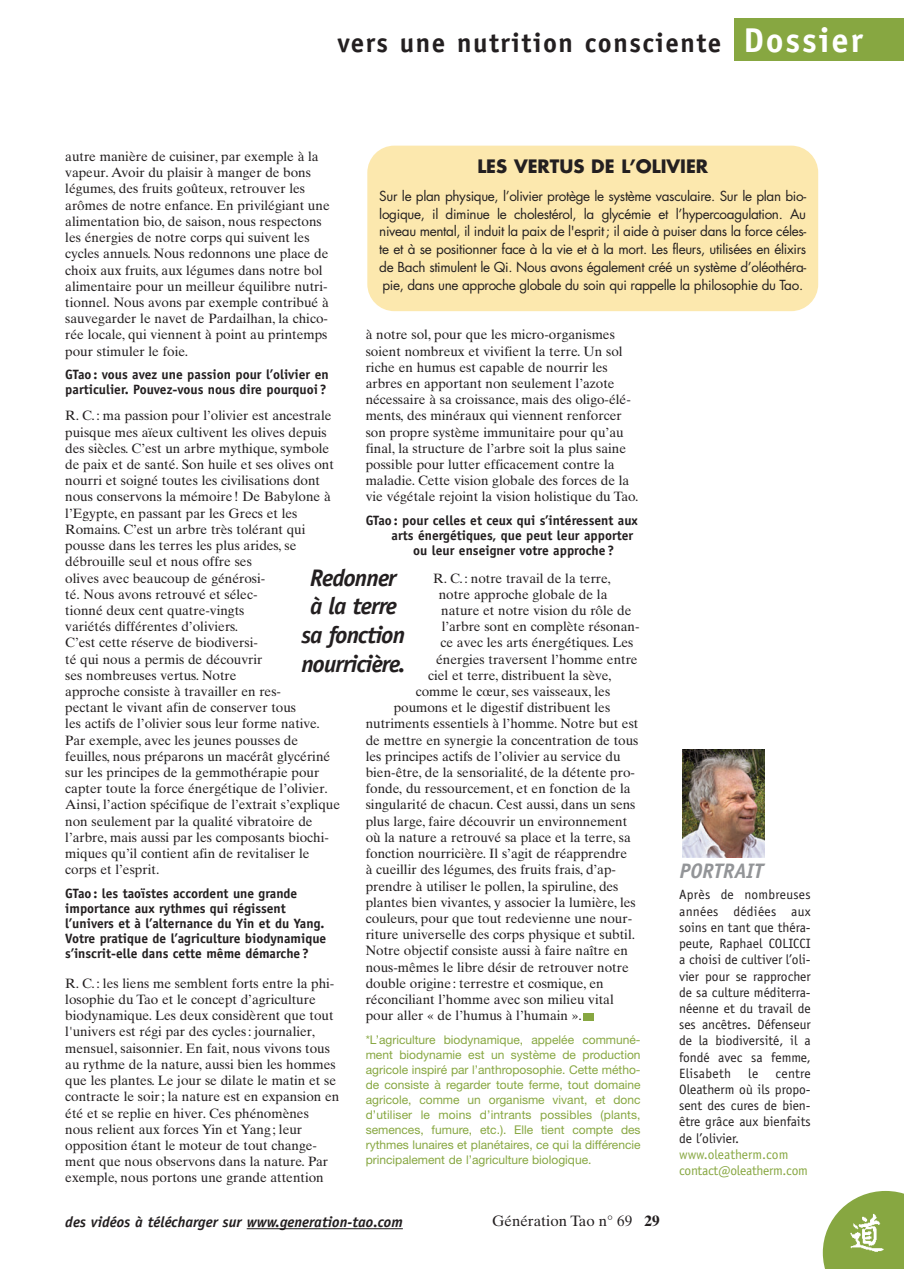
<style>
.page{position:relative;width:904px;height:1269px;background:#fff}
.page>*{position:absolute;margin:0;border:0;box-sizing:border-box;transform-origin:0 0}
.t1{font:700 27px "Officina Sans";letter-spacing:.055em;color:#231f20}
.t2{font:italic 700 24px/28.8px "Officina Sans";letter-spacing:-.04em;color:#231f20;text-align:center}
.t3{font:italic 700 21px "Officina Sans";color:#939598}
.t4{font:700 18px "Futura";color:#231f20}
.t5{font:italic 700 15px "Officina Sans";color:#231f20}
.t6{font:15px "Times Ten";color:#231f20}
.t7{font:13.5px/16.2px "Times Ten";color:#231f20}
.t8{font:13.5px/17.7px "Futura";letter-spacing:-.025em;color:#231f20;text-align:justify}
.t9{font:700 13.5px/15px "Officina Sans";color:#231f20}
.t10{font:13.5px/16.2px "Officina Sans";color:#231f20;text-align:justify}
.t11{font:13.5px/16.2px "Officina Sans";letter-spacing:-.02em;color:#87a741}
.t12{font:12px/15px "Helvetica Neue";color:#87a741;text-align:justify}
.s1{font-size:34.5px;color:#fff}
.s2{font-weight:700}
</style>
<div class="page">
<svg style="left:823px;top:1191px;width:81px;height:77px"></svg>
<img style="left:849px;top:1211px;width:36px;height:42px">
<hr style="left:247px;top:1227px;width:156px;height:1px;background:#231f20">
<div style="left:734px;top:18px;width:170px;height:42px;background:#87a741"></div>
<div style="left:583px;top:1012px;width:11px;height:8px;background:#87a741"></div>
<img style="left:682px;top:749px;width:83px;height:107px">
<div style="left:367px;top:146px;width:451px;height:165px;background:#fce8ae;border-radius:27px"></div>
<h1 class="t1" style="left:337px;top:33px;width:527px">vers une nutrition consciente <span class="s1">Dossier</span></h1>
<p class="t7" style="left:65px;top:150px;width:266px">autre manière de cuisiner, par exemple à la vapeur. Avoir du plaisir à manger de bons légumes, des fruits goûteux, retrouver les arômes de notre enfance. En privilégiant une alimentation bio, de saison, nous respectons les énergies de notre corps qui suivent les cycles annuels. Nous redonnons une place de choix aux fruits, aux légumes dans notre bol alimentaire pour un meilleur équilibre nutri&shy;tionnel. Nous avons par exemple contribué à sauvegarder le navet de Pardailhan, la chico&shy;rée locale, qui viennent à point au printemps pour stimuler le foie.</p>
<p class="t9" style="left:65px;top:368px;width:265px">GTao: vous avez une passion pour l’olivier en particulier. Pouvez-vous nous dire pourquoi?</p>
<p class="t7" style="left:65px;top:409px;width:276px">R. C. : ma passion pour l’olivier est ancestrale puisque mes aïeux cultivent les olives depuis des siècles. C’est un arbre mythique, symbole de paix et de santé. Son huile et ses olives ont nourri et soigné toutes les civilisations dont nous conservons la mémoire ! De Babylone à l’Egypte, en passant par les Grecs et les Romains. C’est un arbre très tolérant qui pousse dans les terres les plus arides, se débrouille seul et nous offre ses<br>olives avec beaucoup de générosi-<br>té. Nous avons retrouvé et sélec-<br>tionné deux cent quatre-vingts<br>variétés différentes d’oliviers.<br>C’est cette réserve de biodiversi-<br>té qui nous a permis de découvrir<br>ses nombreuses vertus. Notre<br>approche consiste à travailler en res-<br>pectant le vivant afin de conserver tous<br>les actifs de l’olivier sous leur forme native.<br>Par exemple, avec les jeunes pousses de feuilles, nous préparons un macérât glycériné sur les principes de la gemmothérapie pour capter toute la force énergétique de l’olivier.<br>Ainsi, l’action spécifique de l’extrait s’explique non seulement par la qualité vibratoire de l’arbre, mais aussi par les composants biochi&shy;miques qu’il contient afin de revitaliser le corps et l’esprit.</p>
<p class="t9" style="left:65px;top:886px;width:263px">GTao: les taoïstes accordent une grande importance aux rythmes qui régissent l’univers et à l’alternance du Yin et du Yang.<br>Votre pratique de l’agriculture biodynamique s’inscrit-elle dans cette même démarche?</p>
<p class="t7" style="left:65px;top:976px;width:276px">R. C. : les liens me semblent forts entre la phi&shy;losophie du Tao et le concept d’agriculture biodynamique. Les deux considèrent que tout l'univers est régi par des cycles : journalier, mensuel, saisonnier. En fait, nous vivons tous au rythme de la nature, aussi bien les hommes que les plantes. Le jour se dilate le matin et se contracte le soir ; la nature est en expansion en été et se replie en hiver. Ces phénomènes nous relient aux forces Yin et Yang ; leur opposition étant le moteur de tout change&shy;ment que nous observons dans la nature. Par exemple, nous portons une grande attention</p>
<h3 class="t4" style="left:477px;top:158px;width:232px">LES VERTUS DE L’OLIVIER</h3>
<p class="t8" style="left:379px;top:188px;width:428px">Sur le plan physique, l’olivier protège le système vasculaire. Sur le plan bio&shy;logique, il diminue le cholestérol, la glycémie et l’hypercoagulation. Au niveau mental, il induit la paix de l'esprit; il aide à puiser dans la force céles&shy;te et à se positionner face à la vie et à la mort. Les fleurs, utilisées en élixirs de Bach stimulent le Qi. Nous avons également créé un système d’oléothéra&shy;pie, dans une approche globale du soin qui rappelle la philosophie du Tao.</p>
<p class="t7" style="left:366px;top:328px;width:274px">à notre sol, pour que les micro-organismes soient nombreux et vivifient la terre. Un sol riche en humus est capable de nourrir les arbres en apportant non seulement l’azote nécessaire à sa croissance, mais des oligo-élé&shy;ments, des minéraux qui viennent renforcer son propre système immunitaire pour qu’au final, la structure de l’arbre soit la plus saine possible pour lutter efficacement contre la maladie. Cette vision globale des forces de la vie végétale rejoint la vision holistique du Tao.</p>
<p class="t9" style="left:366px;top:514px;width:274px">GTao: pour celles et ceux qui s’intéressent aux</p>
<p class="t9" style="left:392px;top:529px;width:243px">arts énergétiques, que peut leur apporter</p>
<p class="t9" style="left:413px;top:544px;width:202px">ou leur enseigner votre approche?</p>
<p class="t7" style="left:433px;top:571px;width:179px">R. C. : notre travail de la terre,</p>
<p class="t7" style="left:439px;top:587px;width:170px">notre approche globale de la</p>
<p class="t7" style="left:441px;top:603px;width:192px">nature et notre vision du rôle de</p>
<p class="t7" style="left:442px;top:619px;width:199px">l’arbre sont en complète résonan-</p>
<p class="t7" style="left:440px;top:636px;width:194px">ce avec les arts énergétiques. Les</p>
<p class="t7" style="left:436px;top:652px;width:203px">énergies traversent l’homme entre</p>
<p class="t7" style="left:428px;top:668px;width:185px">ciel et terre, distribuent la sève,</p>
<p class="t7" style="left:416px;top:684px;width:196px">comme le cœur, ses vaisseaux, les</p>
<p class="t7" style="left:394px;top:700px;width:218px">poumons et le digestif distribuent les</p>
<p class="t7" style="left:366px;top:717px;width:274px">nutriments essentiels à l’homme. Notre but est</p>
<p class="t7" style="left:366px;top:733px;width:274px">de mettre en synergie la concentration de tous</p>
<p class="t7" style="left:366px;top:749px;width:256px">les principes actifs de l’olivier au service du</p>
<p class="t7" style="left:366px;top:765px;width:271px">bien-être, de la sensorialité, de la détente pro-</p>
<p class="t7" style="left:366px;top:781px;width:266px">fonde, du ressourcement, et en fonction de la</p>
<p class="t7" style="left:366px;top:798px;width:271px">singularité de chacun. Cest aussi, dans un sens</p>
<p class="t7" style="left:366px;top:814px;width:263px">plus large, faire découvrir un environnement</p>
<p class="t7" style="left:366px;top:830px;width:266px">où la nature a retrouvé sa place et la terre, sa</p>
<p class="t7" style="left:366px;top:846px;width:263px">fonction nourricière. Il s’agit de réapprendre</p>
<p class="t7" style="left:366px;top:862px;width:252px">à cueillir des légumes, des fruits frais, d’ap-</p>
<p class="t7" style="left:366px;top:879px;width:254px">prendre à utiliser le pollen, la spiruline, des</p>
<p class="t7" style="left:366px;top:895px;width:272px">plantes bien vivantes, y associer la lumière, les</p>
<p class="t7" style="left:366px;top:911px;width:268px">couleurs, pour que tout redevienne une nour-</p>
<p class="t7" style="left:366px;top:927px;width:271px">riture universelle des corps physique et subtil.</p>
<p class="t7" style="left:366px;top:943px;width:264px">Notre objectif consiste aussi à faire naître en</p>
<p class="t7" style="left:366px;top:960px;width:265px">nous-mêmes le libre désir de retrouver notre</p>
<p class="t7" style="left:366px;top:976px;width:240px">double origine : terrestre et cosmique, en</p>
<p class="t7" style="left:366px;top:992px;width:250px">réconciliant l’homme avec son milieu vital</p>
<p class="t7" style="left:366px;top:1008px;width:218px">pour aller « de l’humus à l’humain ».</p>
<p class="t12" style="left:366px;top:1033px;width:276px">*L’agriculture biodynamique, appelée communé&shy;ment biodynamie est un système de production agricole inspiré par l’anthroposophie. Cette métho&shy;de consiste à regarder toute ferme, tout domaine agricole, comme un organisme vivant, et donc d’utiliser le moins d’intrants possibles (plants, semences, fumure, etc.). Elle tient compte des rythmes lunaires et planétaires, ce qui la différencie principalement de l’agriculture biologique.</p>
<h2 class="t2" style="left:301px;top:565px;width:105px">Redonner à la terre sa fonction nourricière.</h2>
<h3 class="t3" style="left:680px;top:862px;width:86px">PORTRAIT</h3>
<p class="t10" style="left:679px;top:887px;width:133px">Après de nombreuses années dédiées aux soins en tant que théra&shy;peute, Raphael COLICCI a choisi de cultiver l’oli&shy;vier pour se rapprocher de sa culture méditerra&shy;néenne et du travail de ses ancêtres. Défenseur de la biodiversité, il a fondé avec sa femme, Elisabeth</p>
<p class="t10" style="left:748px;top:1065px;width:12px">le</p>
<p class="t10" style="left:679px;top:1065px;width:133px;text-indent:96px">centre Oleatherm où ils propo&shy;sent des cures de bien&shy;être grâce aux bienfaits de l’olivier.</p>
<p class="t11" style="left:679px;top:1146px;width:130px">www.oleatherm.com contact@oleatherm.com</p>
<p class="t5" style="left:65px;top:1216px;width:339px">des vidéos à télécharger sur www.generation-tao.com</p>
<p class="t6" style="left:492px;top:1215px;width:169px">Génération Tao n° 69 <span class="s2">29</span></p>
</div>
